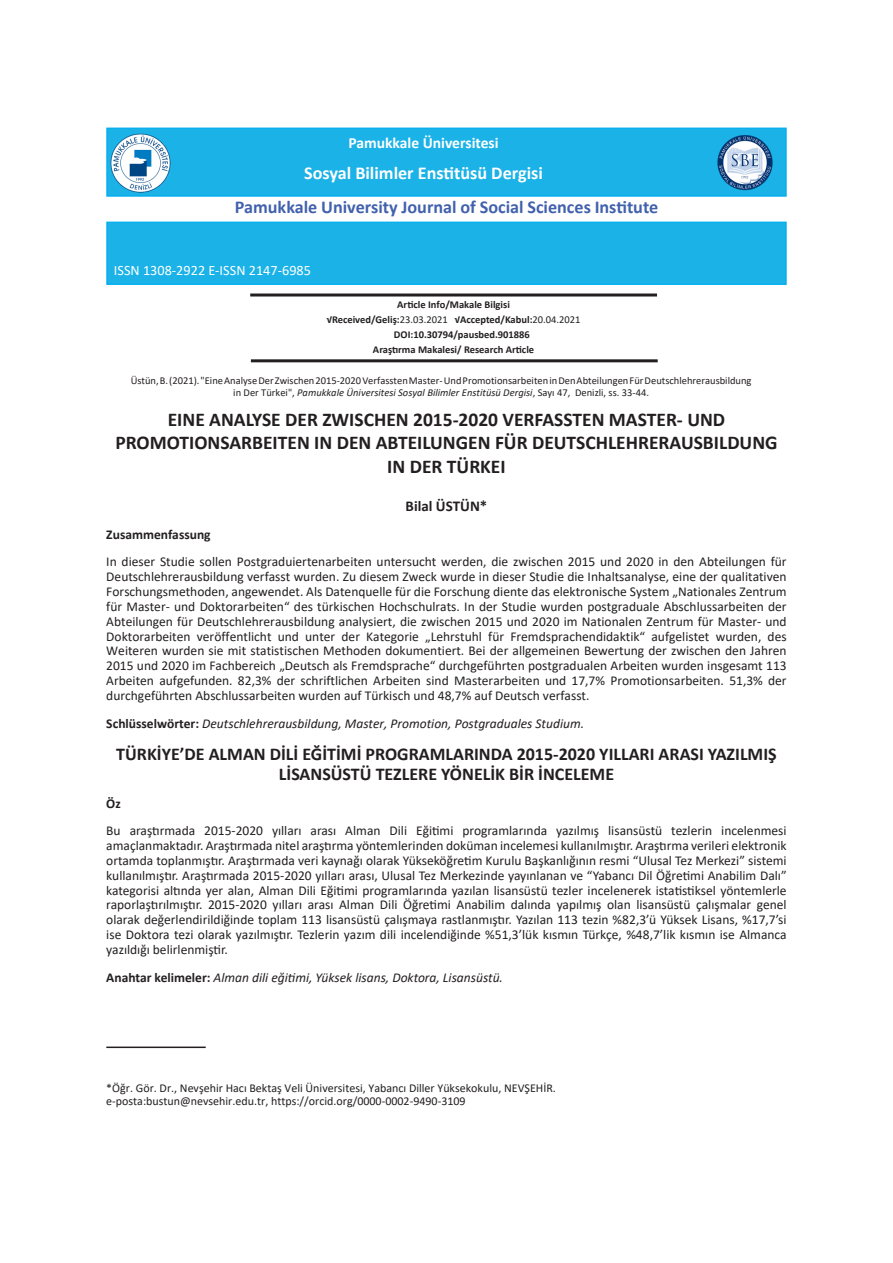
<style>
.page{position:relative;width:893px;height:1263px;background:#fff}
.page>*{position:absolute;margin:0;border:0;box-sizing:border-box;transform-origin:0 0}
.t1{font:700 19.5px/23.4px "Calibri";color:#231f20;text-align:center}
.t2{font:700 18.15px "Calibri";color:#4161ad}
.t3{font:700 18.15px "Calibri";color:#fff}
.t4{font:700 18px/19.8px "Calibri";color:#231f20;text-align:center}
.t5{font:700 15.6px "Calibri";color:#fff}
.t6{font:700 15px "Calibri";color:#231f20}
.t7{font:14.25px "Calibri";color:#fff}
.t8{font:13.5px/14.9px "Calibri";color:#231f20;text-align:justify}
.t9{font:italic 13.5px "Calibri";color:#231f20}
.t10{font:700 13.5px "Calibri";color:#231f20}
.t11{font:12px/13.5px "Calibri";color:#231f20}
.t12{font:10.5px/12px "Calibri";color:#231f20;text-align:center}
.t13{font:700 10.5px "Calibri";color:#231f20}
.s1{font-weight:400}
.s2{font-style:italic}
.s3{font-weight:700;font-style:normal}
</style>
<div class="page">
<hr style="left:250px;top:293px;width:407px;height:3px;background:#231f20">
<hr style="left:251px;top:359px;width:407px;height:3px;background:#231f20">
<div style="left:106px;top:222px;width:681px;height:63px;background:#1ab2e7;border:1px solid #00aeef"></div>
<div style="left:106px;top:128px;width:681px;height:69px;background:#1ab2e7;border:1px solid #00aeef"></div>
<img style="left:717px;top:135px;width:56px;height:56px">
<img style="left:111px;top:133px;width:59px;height:59px">
<hr style="left:106px;top:1046px;width:100px;height:2px;background:#231f20">
<p class="t5" style="left:348px;top:131px;width:152px">Pamukkale Üniversitesi</p>
<h2 class="t3" style="left:304px;top:160px;width:240px">Sosyal Bilimler Enstitüsü Dergisi</h2>
<h2 class="t2" style="left:235px;top:194px;width:425px">Pamukkale University Journal of Social Sciences Institute</h2>
<p class="t7" style="left:114px;top:260px;width:199px">ISSN 1308-2922 E-ISSN 2147-6985</p>
<p class="t13" style="left:397px;top:297px;width:114px">Article Info/Makale Bilgisi</p>
<p class="t13" style="left:327px;top:312px;width:255px">√Received/Geliş:<span class="s1">23.03.2021</span> √Accepted/Kabul:<span class="s1">20.04.2021</span></p>
<p class="t13" style="left:394px;top:327px;width:137px">DOI:10.30794/pausbed.901886</p>
<p class="t13" style="left:373px;top:342px;width:163px">Araştırma Makalesi/ Research Article</p>
<p class="t12" style="left:131px;top:374px;width:622px">Üstün, B. (2021). "Eine Analyse Der Zwischen 2015-2020 Verfassten Master- Und Promotionsarbeiten in Den Abteilungen Für Deutschlehrerausbildung in Der Türkei", <span class="s2">Pamukkale Üniversitesi Sosyal Bilimler Enstitüsü Dergisi</span>, Sayı 47, Denizli, ss. 33-44.</p>
<h1 class="t1" style="left:115px;top:408px;width:664px">EINE ANALYSE DER ZWISCHEN 2015-2020 VERFASSTEN MASTER- UND<br>PROMOTIONSARBEITEN IN DEN ABTEILUNGEN FÜR DEUTSCHLEHRERAUSBILDUNG<br>IN DER TÜRKEI</h1>
<p class="t6" style="left:406px;top:495px;width:83px">Bilal ÜSTÜN*</p>
<p class="t10" style="left:106px;top:525px;width:106px">Zusammenfassung</p>
<p class="t8" style="left:106px;top:554px;width:682px">In dieser Studie sollen Postgraduiertenarbeiten untersucht werden, die zwischen 2015 und 2020 in den Abteilungen für Deutschlehrerausbildung verfasst wurden. Zu diesem Zweck wurde in dieser Studie die Inhaltsanalyse, eine der qualitativen Forschungsmethoden, angewendet. Als Datenquelle für die Forschung diente das elektronische System „Nationales Zentrum für Master- und Doktorarbeiten“ des türkischen Hochschulrats. In der Studie wurden postgraduale Abschlussarbeiten der Abteilungen für Deutschlehrerausbildung analysiert, die zwischen 2015 und 2020 im Nationalen Zentrum für Master- und Doktorarbeiten veröffentlicht und unter der Kategorie „Lehrstuhl für Fremdsprachendidaktik“ aufgelistet wurden, des Weiteren wurden sie mit statistischen Methoden dokumentiert. Bei der allgemeinen Bewertung der zwischen den Jahren 2015 und 2020 im Fachbereich „Deutsch als Fremdsprache“ durchgeführten postgradualen Arbeiten wurden insgesamt 113<br>Arbeiten aufgefunden. 82,3% der schriftlichen Arbeiten sind Masterarbeiten und 17,7% Promotionsarbeiten. 51,3% der durchgeführten Abschlussarbeiten wurden auf Türkisch und 48,7% auf Deutsch verfasst.</p>
<p class="t9" style="left:106px;top:714px;width:479px"><span class="s3">Schlüsselwörter:</span> Deutschlehrerausbildung, Master, Promotion, Postgraduales Studium.</p>
<h3 class="t4" style="left:116px;top:744px;width:662px">TÜRKİYE’DE ALMAN DİLİ EĞİTİMİ PROGRAMLARINDA 2015-2020 YILLARI ARASI YAZILMIŞ<br>LİSANSÜSTÜ TEZLERE YÖNELİK BİR İNCELEME</h3>
<p class="t10" style="left:106px;top:793px;width:16px">Öz</p>
<p class="t8" style="left:106px;top:823px;width:682px">Bu araştırmada 2015-2020 yılları arası Alman Dili Eğitimi programlarında yazılmış lisansüstü tezlerin incelenmesi amaçlanmaktadır. Araştırmada nitel araştırma yöntemlerinden doküman incelemesi kullanılmıştır. Araştırma verileri elektronik ortamda toplanmıştır. Araştırmada veri kaynağı olarak Yükseköğretim Kurulu Başkanlığının resmi “Ulusal Tez Merkezi” sistemi kullanılmıştır. Araştırmada 2015-2020 yılları arası, Ulusal Tez Merkezinde yayınlanan ve “Yabancı Dil Öğretimi Anabilim Dalı” kategorisi altında yer alan, Alman Dili Eğitimi programlarında yazılan lisansüstü tezler incelenerek istatistiksel yöntemlerle raporlaştırılmıştır. 2015-2020 yılları arası Alman Dili Öğretimi Anabilim dalında yapılmış olan lisansüstü çalışmalar genel olarak değerlendirildiğinde toplam 113 lisansüstü çalışmaya rastlanmıştır. Yazılan 113 tezin %82,3’ü Yüksek Lisans, %17,7’si ise Doktora tezi olarak yazılmıştır. Tezlerin yazım dili incelendiğinde %51,3’lük kısmın Türkçe, %48,7’lik kısmın ise Almanca yazıldığı belirlenmiştir.</p>
<p class="t9" style="left:106px;top:968px;width:398px"><span class="s3">Anahtar kelimeler:</span> Alman dili eğitimi, Yüksek lisans, Doktora, Lisansüstü.</p>
<p class="t11" style="left:106px;top:1081px;width:451px">*Öğr. Gör. Dr., Nevşehir Hacı Bektaş Veli Üniversitesi, Yabancı Diller Yüksekokulu, NEVŞEHİR. e-posta:bustun@nevsehir.edu.tr, https://orcid.org/0000-0002-9490-3109</p>
</div>
